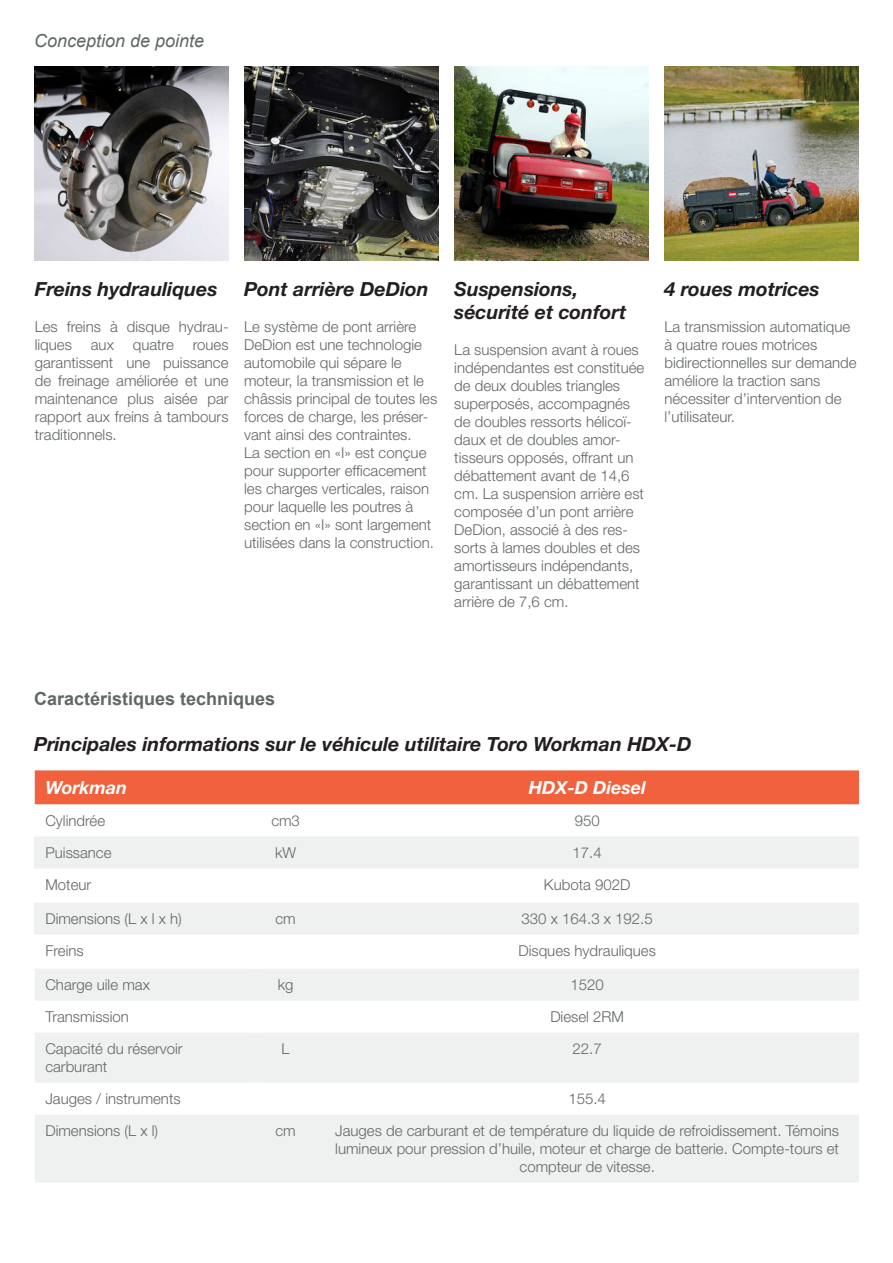
<style>
.page{position:relative;width:893px;height:1263px;background:#fff}
.page>*{position:absolute;margin:0;border:0;box-sizing:border-box;transform-origin:0 0}
.Sous-titre_paragraphe{font:italic 700 19.5px/23.4px "Helvetica Neue LT Std";color:#231f20}
.Sous-titre_paragraphe-2{font:700 18px "Arial";color:#616666}
.Sous-titre_paragraphe-3{font:italic 700 18px "Helvetica Neue LT Std";color:#fff}
.Sous-titre_paragraphe-4{font:italic 18px "Arial";color:#616666}
.Texte_paragraphe{font:300 15px/18px "Helvetica Neue LT Std";color:#616666}
.Texte_du_tableau{font:300 15px/18px "Helvetica Neue LT Std";color:#616666}
</style>
<div class="page">
<div style="left:35px;top:770px;width:824px;height:34px;background:#f1613d"></div>
<svg style="left:35px;top:837px;width:824px;height:345px;fill:#eff1f0"></svg>
<hr style="left:34px;top:868px;width:2px;height:34px;background:#fff">
<hr style="left:255px;top:868px;width:2px;height:34px;background:#fff">
<hr style="left:34px;top:934px;width:2px;height:35px;background:#fff">
<hr style="left:255px;top:934px;width:2px;height:35px;background:#fff">
<hr style="left:34px;top:1001px;width:2px;height:31px;background:#fff">
<hr style="left:255px;top:1001px;width:2px;height:31px;background:#fff">
<hr style="left:34px;top:1082px;width:2px;height:32px;background:#fff">
<hr style="left:255px;top:1082px;width:2px;height:32px;background:#fff">
<hr style="left:34px;top:836px;width:2px;height:32px;background:#eff1f0">
<hr style="left:34px;top:902px;width:2px;height:32px;background:#eff1f0">
<img style="left:34px;top:66px;width:195px;height:195px">
<img style="left:244px;top:66px;width:195px;height:195px">
<img style="left:664px;top:66px;width:194px;height:195px">
<img style="left:454px;top:66px;width:195px;height:195px">
<p class="Sous-titre_paragraphe-4" style="left:34px;top:29px;width:172px">Conception de pointe</p>
<p class="Sous-titre_paragraphe" style="left:35px;top:277px;width:184px">Freins hydrauliques</p>
<p class="Texte_paragraphe" style="left:35px;top:317px;width:195px">Les freins à disque hydrau&shy;liques</p>
<p class="Texte_paragraphe" style="left:91px;top:335px;width:25px">aux</p>
<p class="Texte_paragraphe" style="left:133px;top:335px;width:43px">quatre</p>
<p class="Texte_paragraphe" style="left:35px;top:335px;width:195px;text-align:justify;text-indent:158px">roues garantissent une puissance de freinage améliorée et une maintenance plus aisée par rapport aux freins à tambours traditionnels.</p>
<p class="Sous-titre_paragraphe" style="left:244px;top:277px;width:186px">Pont arrière DeDion</p>
<p class="Texte_paragraphe" style="left:244px;top:317px;width:195px">Le système de pont arrière<br>DeDion est une technologie automobile qui sépare le moteur, la transmission et le châssis principal de toutes les forces de charge, les préser&shy;vant ainsi des contraintes.<br>La section en «I» est conçue pour supporter efficacement les charges verticales, raison pour laquelle les poutres à section en «I» sont largement utilisées dans la construction.</p>
<p class="Sous-titre_paragraphe" style="left:454px;top:277px;width:173px">Suspensions, sécurité et confort</p>
<p class="Texte_paragraphe" style="left:454px;top:341px;width:192px">La suspension avant à roues indépendantes est constituée de deux doubles triangles superposés, accompagnés de doubles ressorts hélicoï&shy;daux et de doubles amor&shy;tisseurs opposés, offrant un débattement avant de 14,6 cm. La suspension arrière est composée d’un pont arrière<br>DeDion, associé à des res&shy;sorts à lames doubles et des amortisseurs indépendants, garantissant un débattement arrière de 7,6 cm.</p>
<p class="Sous-titre_paragraphe" style="left:664px;top:277px;width:157px">4 roues motrices</p>
<p class="Texte_paragraphe" style="left:664px;top:317px;width:194px">La transmission automatique à quatre roues motrices bidirectionnelles sur demande améliore la traction sans nécessiter d’intervention de l’utilisateur.</p>
<p class="Sous-titre_paragraphe-2" style="left:34px;top:686px;width:243px">Caractéristiques techniques</p>
<p class="Sous-titre_paragraphe" style="left:34px;top:732px;width:659px">Principales informations sur le véhicule utilitaire Toro Workman HDX-D</p>
<p class="Sous-titre_paragraphe-3" style="left:45px;top:776px;width:83px">Workman</p>
<p class="Sous-titre_paragraphe-3" style="left:529px;top:776px;width:119px">HDX-D Diesel</p>
<p class="Texte_du_tableau" style="left:45px;top:811px;width:61px">Cylindrée</p>
<p class="Texte_du_tableau" style="left:271px;top:811px;width:30px">cm3</p>
<p class="Texte_du_tableau" style="left:575px;top:811px;width:27px">950</p>
<p class="Texte_du_tableau" style="left:45px;top:843px;width:68px">Puissance</p>
<p class="Texte_du_tableau" style="left:275px;top:843px;width:23px">kW</p>
<p class="Texte_du_tableau" style="left:573px;top:843px;width:31px">17.4</p>
<p class="Texte_du_tableau" style="left:45px;top:875px;width:47px">Moteur</p>
<p class="Texte_du_tableau" style="left:544px;top:875px;width:88px">Kubota 902D</p>
<p class="Texte_du_tableau" style="left:45px;top:909px;width:138px">Dimensions (L x l x h)</p>
<p class="Texte_du_tableau" style="left:275px;top:909px;width:22px">cm</p>
<p class="Texte_du_tableau" style="left:522px;top:909px;width:133px">330 x 164.3 x 192.5</p>
<p class="Texte_du_tableau" style="left:45px;top:941px;width:40px">Freins</p>
<p class="Texte_du_tableau" style="left:518px;top:941px;width:139px">Disques hydrauliques</p>
<p class="Texte_du_tableau" style="left:45px;top:975px;width:106px">Charge uile max</p>
<p class="Texte_du_tableau" style="left:278px;top:975px;width:17px">kg</p>
<p class="Texte_du_tableau" style="left:570px;top:975px;width:35px">1520</p>
<p class="Texte_du_tableau" style="left:45px;top:1007px;width:85px">Transmission</p>
<p class="Texte_du_tableau" style="left:550px;top:1007px;width:75px">Diesel 2RM</p>
<p class="Texte_du_tableau" style="left:45px;top:1039px;width:139px">Capacité du réservoir carburant</p>
<p class="Texte_du_tableau" style="left:282px;top:1039px;width:10px">L</p>
<p class="Texte_du_tableau" style="left:573px;top:1039px;width:31px">22.7</p>
<p class="Texte_du_tableau" style="left:45px;top:1089px;width:137px">Jauges / instruments</p>
<p class="Texte_du_tableau" style="left:568px;top:1089px;width:39px">155.4</p>
<p class="Texte_du_tableau" style="left:45px;top:1121px;width:114px">Dimensions (L x l)</p>
<p class="Texte_du_tableau" style="left:275px;top:1121px;width:22px">cm</p>
<p class="Texte_du_tableau" style="left:335px;top:1121px;width:505px;text-align:center">Jauges de carburant et de température du liquide de refroidissement. Témoins lumineux pour pression d’huile, moteur et charge de batterie. Compte-tours et compteur de vitesse.</p>
</div>
